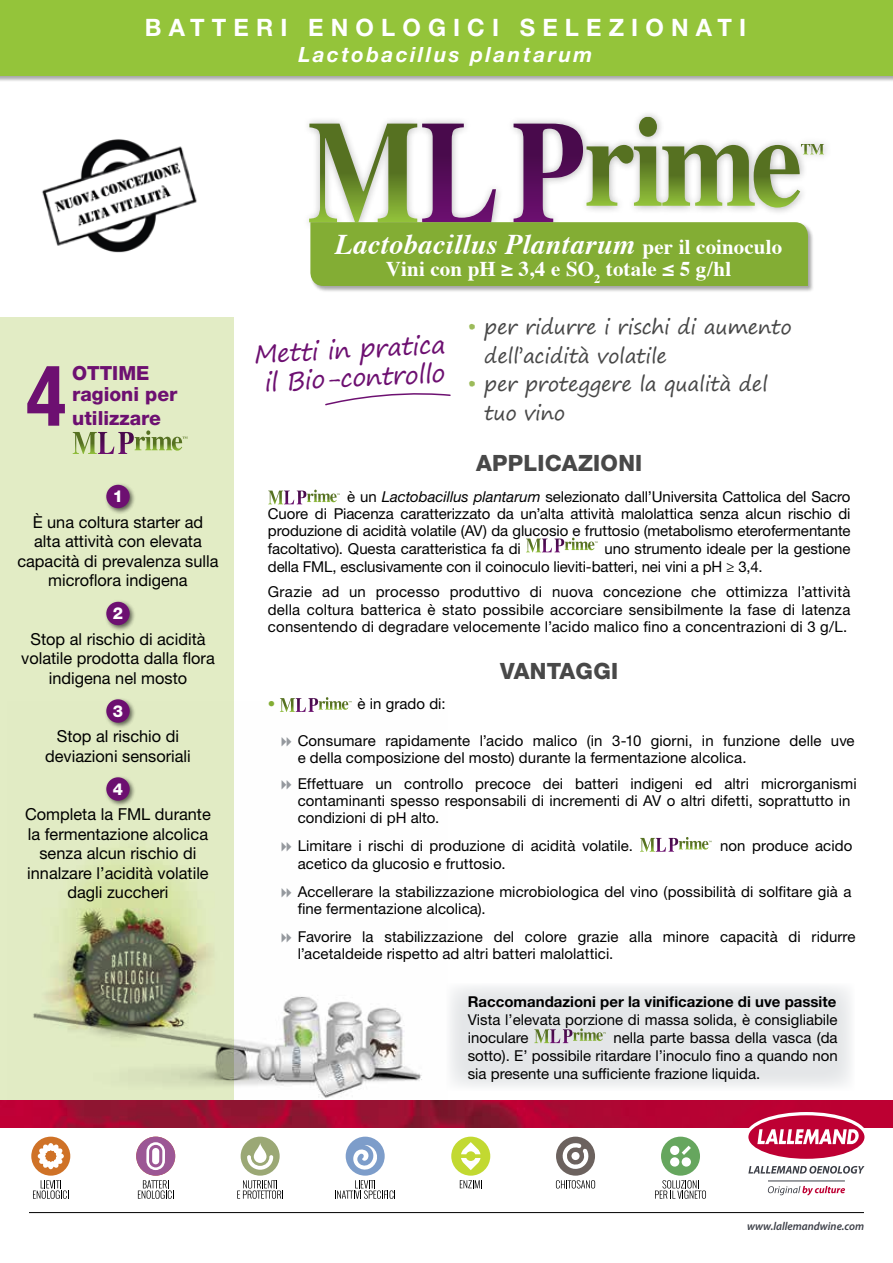
<style>
.page{position:relative;width:893px;height:1263px;background:#fff}
.page>*{position:absolute;margin:0;border:0;box-sizing:border-box;transform-origin:0 0}
.t1{font:700 condensed 84px "Helvetica Neue LT Std";color:#6d1071}
.t2{font:italic 700 28.5px "Times";letter-spacing:.015em;color:#fff}
.t3{font:24.75px/28.5px "Segoe Print";color:#6d1071;text-align:center}
.t4{font:700 24px "Helvetica Neue LT Std";letter-spacing:.3em;color:#fff}
.t5{font:800 22.5px "Helvetica Neue LT Std";letter-spacing:.01em;color:#484848}
.t6{font:700 21px "Times";color:#fff}
.t7{font:italic 700 21px "Helvetica Neue LT Std";letter-spacing:.12em;color:#fff}
.t8{font:20.25px/28.5px "Segoe Print";letter-spacing:-.015em;color:#484848}
.t9{font:800 19.5px/20.7px "Helvetica Neue LT Std";color:#6d1071}
.t10{font:16.5px/19.5px "Helvetica Neue LT Std";color:#000;text-align:center}
.t11{font:800 16.5px "Helvetica Neue LT Std";color:#fff}
.t12{font:15px/17.2px "Helvetica Neue LT Std";letter-spacing:.005em;color:#000}
.t13{font:700 15px "Helvetica Neue LT Std";color:#000}
.t14{font:15px "Helvetica Neue LT Std";color:#83ad34}
.t15{font:italic 600 11.55px "Myriad Pro";color:#3c3f47;scale:.96 1}
.s1{font-style:normal;font-size:21px}
.s2{color:#9cbb5a}
.s3{font-style:italic}
</style>
<div class="page">
<div style="left:0;top:0;width:893px;height:82px;background:#000;opacity:.35"></div>
<div style="left:0;top:0;width:893px;height:75px;background:#94c43a"></div>
<img style="left:42px;top:139px;width:155px;height:114px">
<div style="left:0;top:317px;width:234px;height:885px;background:#e2ecc5"></div>
<div style="left:104px;top:482px;width:32px;height:33px;background:#000;opacity:.6"></div>
<div style="left:106px;top:485px;width:24px;height:23px;background:#6d1071;border-radius:50%"></div>
<div style="left:104px;top:599px;width:32px;height:33px;background:#000;opacity:.6"></div>
<div style="left:106px;top:602px;width:24px;height:23px;background:#6d1071;border-radius:50%"></div>
<div style="left:104px;top:697px;width:32px;height:32px;background:#000;opacity:.6"></div>
<svg style="left:106px;top:699px;width:24px;height:24px"></svg>
<div style="left:310px;top:222px;width:504px;height:71px;background:#000;opacity:.35"></div>
<svg style="left:309px;top:117px;width:515px;height:169px"></svg>
<svg style="left:73px;top:430px;width:115px;height:24px"></svg>
<svg style="left:325px;top:393px;width:126px;height:13px"></svg>
<img style="left:7px;top:702px;width:441px;height:399px">
<svg style="left:268px;top:490px;width:72px;height:14px"></svg>
<svg style="left:526px;top:538px;width:72px;height:14px"></svg>
<svg style="left:280px;top:697px;width:72px;height:15px"></svg>
<svg style="left:640px;top:837px;width:72px;height:15px"></svg>
<div style="left:446px;top:983px;width:409px;height:108px;background:#e4e6e8"></div>
<svg style="left:534px;top:1028px;width:72px;height:15px"></svg>
<div style="left:0;top:1105px;width:893px;height:158px;background:#fff"></div>
<hr style="left:29px;top:1212px;width:835px;height:1px;background:#000">
<img style="left:0;top:1101px;width:893px;height:27px">
<hr style="left:768px;top:1181px;width:77px;height:1px;background:#3c3f47">
<svg style="left:745px;top:1112px;width:123px;height:62px"></svg>
<svg style="left:768px;top:1186px;width:77px;height:9px"></svg>
<svg style="left:33px;top:1180px;width:36px;height:19px"></svg>
<svg style="left:138px;top:1180px;width:36px;height:19px"></svg>
<svg style="left:237px;top:1180px;width:46px;height:19px"></svg>
<svg style="left:460px;top:1180px;width:22px;height:8px"></svg>
<svg style="left:335px;top:1180px;width:60px;height:19px"></svg>
<svg style="left:556px;top:1180px;width:39px;height:8px"></svg>
<svg style="left:655px;top:1180px;width:51px;height:19px"></svg>
<div style="left:346px;top:1137px;width:39px;height:39px;background:#7d9dca;border-radius:50%"></div>
<svg style="left:353px;top:1145px;width:24px;height:25px"></svg>
<div style="left:136px;top:1137px;width:39px;height:39px;background:#9c5795;border-radius:50%"></div>
<svg style="left:146px;top:1142px;width:19px;height:28px"></svg>
<div style="left:451px;top:1137px;width:39px;height:39px;background:#c2d931;border-radius:50%"></div>
<svg style="left:461px;top:1142px;width:19px;height:28px"></svg>
<div style="left:241px;top:1137px;width:39px;height:39px;background:#9ba875;border-radius:50%"></div>
<svg style="left:254px;top:1143px;width:12px;height:20px"></svg>
<svg style="left:247px;top:1155px;width:26px;height:15px"></svg>
<div style="left:31px;top:1137px;width:39px;height:39px;background:#cf7227;border-radius:50%"></div>
<svg style="left:38px;top:1143px;width:26px;height:26px"></svg>
<div style="left:661px;top:1137px;width:39px;height:39px;background:#66a65e;border-radius:50%"></div>
<div style="left:670px;top:1146px;width:9px;height:9px;background:#fff;border-radius:50%"></div>
<div style="left:670px;top:1157px;width:9px;height:9px;background:#fff;border-radius:50%"></div>
<div style="left:682px;top:1157px;width:9px;height:9px;background:#fff;border-radius:50%"></div>
<svg style="left:682px;top:1146px;width:9px;height:9px"></svg>
<div style="left:556px;top:1137px;width:39px;height:39px;background:#6c625e;border-radius:50%"></div>
<svg style="left:562px;top:1143px;width:27px;height:26px"></svg>
<svg style="left:282px;top:737px;width:9px;height:9px"></svg>
<svg style="left:282px;top:780px;width:9px;height:9px"></svg>
<svg style="left:282px;top:842px;width:9px;height:10px"></svg>
<svg style="left:282px;top:888px;width:9px;height:9px"></svg>
<svg style="left:282px;top:933px;width:9px;height:10px"></svg>
<h3 class="t4" style="left:145px;top:13px;width:603px">BATTERI ENOLOGICI SELEZIONATI</h3>
<h3 class="t7" style="left:298px;top:41px;width:295px">Lactobacillus plantarum</h3>
<h1 class="t1" style="left:26px;top:345px;width:41px">4</h1>
<h3 class="t9" style="left:72px;top:363px;width:107px">OTTIME ragioni per</h3>
<h3 class="t9" style="left:72px;top:408px;width:90px">utilizzare</h3>
<h2 class="t2" style="left:335px;top:217px;width:448px">Lactobacillus Plantarum <span class="s1">per il coinoculo</span></h2>
<h3 class="t6" style="left:386px;top:249px;width:347px">Vini con pH ≥ 3,4 e SO<sub>2</sub> totale ≤ 5 g/hl</h3>
<h3 class="t8" style="left:484px;top:313px;width:309px;text-indent:-17px"><span class="s2">•</span> per ridurre i rischi di aumento dell’acidità volatile</h3>
<h3 class="t8" style="left:484px;top:370px;width:285px;text-indent:-17px"><span class="s2">•</span> per proteggere la qualità del tuo vino</h3>
<h3 class="t3" style="left:253px;top:339px;width:193px;rotate:-3deg">Metti in pratica il Bio-controllo</h3>
<p class="t11" style="left:113px;top:487px;width:12px">1</p>
<p class="t10" style="left:17px;top:512px;width:203px">È una coltura starter ad<br>alta attività con elevata capacità di prevalenza sulla microflora indigena</p>
<p class="t11" style="left:113px;top:604px;width:12px">2</p>
<p class="t10" style="left:21px;top:629px;width:195px">Stop al rischio di acidità volatile prodotta dalla flora indigena nel mosto</p>
<p class="t11" style="left:113px;top:701px;width:12px">3</p>
<p class="t10" style="left:45px;top:726px;width:147px">Stop al rischio di deviazioni sensoriali</p>
<p class="t11" style="left:113px;top:779px;width:12px">4</p>
<p class="t10" style="left:25px;top:804px;width:187px">Completa la FML durante la fermentazione alcolica senza alcun rischio di innalzare l’acidità volatile dagli zuccheri</p>
<h3 class="t5" style="left:476px;top:450px;width:168px">APPLICAZIONI</h3>
<p class="t12" style="left:268px;top:488px;width:584px;text-align:justify;text-indent:79px">è un <span class="s3">Lactobacillus plantarum</span> selezionato dall’Universita Cattolica del Sacro Cuore di Piacenza caratterizzato da un’alta attività malolattica senza alcun rischio di produzione di acidità volatile (AV) da glucosio e fruttosio (metabolismo eterofermentante facoltativo). Questa caratteristica fa di</p>
<p class="t12" style="left:268px;top:539px;width:584px;line-height:18px;text-indent:337px">uno strumento ideale per la gestione della FML, esclusivamente con il coinoculo lieviti-batteri, nei vini a pH ≥ 3,4.</p>
<p class="t12" style="left:268px;top:583px;width:584px;text-align:justify">Grazie ad un processo produttivo di nuova concezione che ottimizza l’attività della coltura batterica è stato possibile accorciare sensibilmente la fase di latenza consentendo di degradare velocemente l’acido malico fino a concentrazioni di 3 g/L.</p>
<h3 class="t5" style="left:500px;top:657px;width:119px">VANTAGGI</h3>
<p class="t14" style="left:268px;top:695px;width:9px">•</p>
<p class="t12" style="left:358px;top:695px;width:89px">è in grado di:</p>
<p class="t12" style="left:298px;top:732px;width:558px">Consumare rapidamente l’acido malico (in 3-10 giorni, in funzione delle uve e della composizione del mosto) durante la fermentazione alcolica.</p>
<p class="t12" style="left:298px;top:775px;width:560px">Effettuare un controllo precoce dei batteri indigeni ed altri microrganismi contaminanti spesso responsabili di incrementi di AV o altri difetti, soprattutto in condizioni di pH alto.</p>
<p class="t12" style="left:298px;top:837px;width:337px">Limitare i rischi di produzione di acidità volatile.</p>
<p class="t12" style="left:720px;top:837px;width:134px">non produce acido</p>
<p class="t12" style="left:298px;top:849px;width:555px;line-height:28.2px">acetico da glucosio e fruttosio.<br>Accellerare la stabilizzazione microbiologica del vino (possibilità di solfitare già a</p>
<p class="t12" style="left:298px;top:894px;width:559px;line-height:28.2px">fine fermentazione alcolica).<br>Favorire la stabilizzazione del colore grazie alla minore capacità di ridurre</p>
<p class="t12" style="left:298px;top:945px;width:317px">l’acetaldeide rispetto ad altri batteri malolattici.</p>
<p class="t13" style="left:468px;top:992px;width:370px">Raccomandazioni per la vinificazione di uve passite</p>
<p class="t12" style="left:468px;top:1010px;width:371px;line-height:18px">Vista l’elevata porzione di massa solida, è consigliabile inoculare</p>
<p class="t12" style="left:468px;top:1028px;width:371px;line-height:18px;text-align:justify;text-indent:146px">nella parte bassa della vasca (da sotto). E’ possibile ritardare l’inoculo fino a quando non sia presente una sufficiente frazione liquida.</p>
<p class="t15" style="left:747px;top:1218px;width:123px">www.lallemandwine.com</p>
</div>
